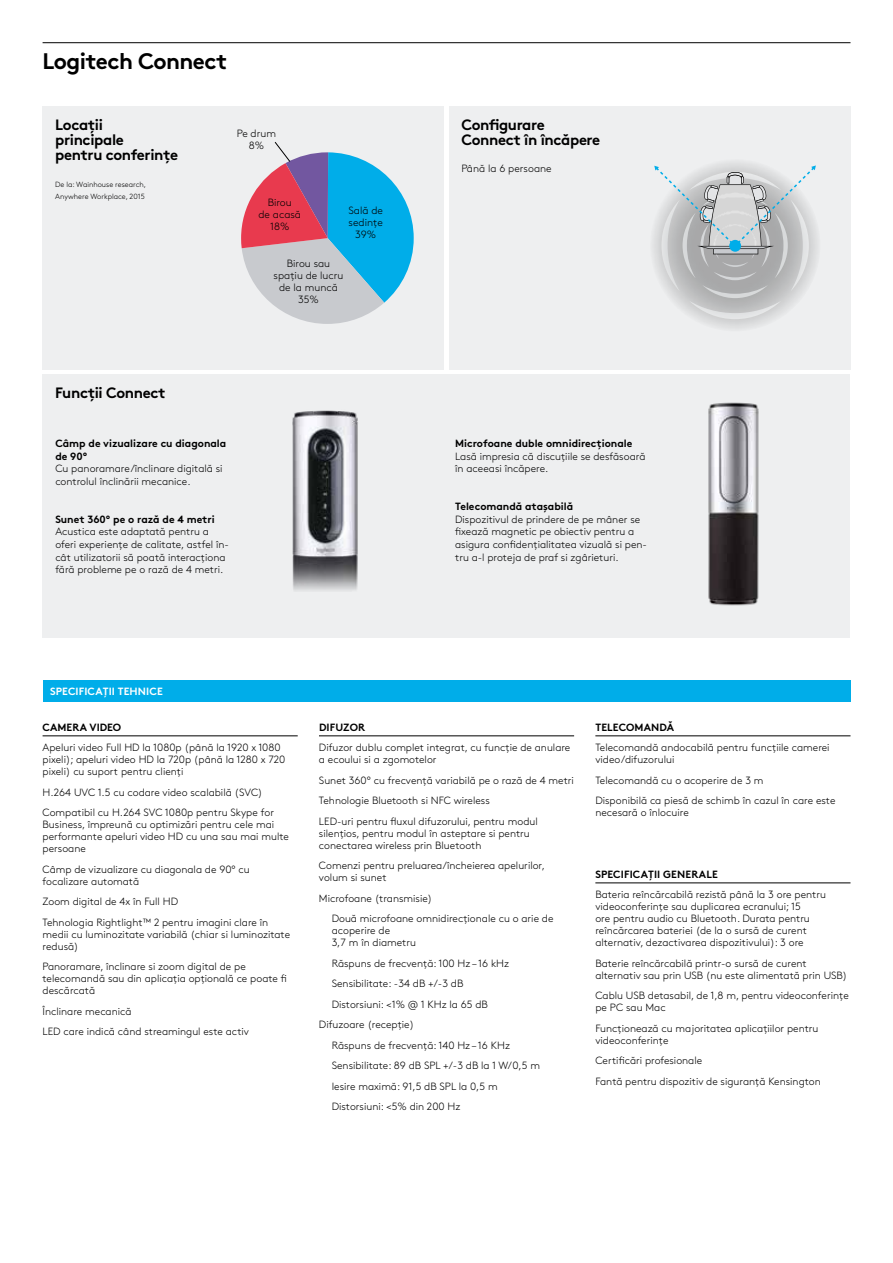
<style>
.page{position:relative;width:893px;height:1263px;background:#fff}
.page>*{position:absolute;margin:0;border:0;box-sizing:border-box;transform-origin:0 0}
.t1{font:700 22.5px "Brown Pro";letter-spacing:-.025em;color:#000}
.t2{font:700 15px/15px "Brown Pro";letter-spacing:-.025em;color:#000}
.t3{font:300 10.5px/12px "Brown Pro";color:#000}
.t4{font:700 10.5px/12.6px "Brown Pro";color:#000}
.t5{font:700 10.5px "Brown Pro";letter-spacing:.01em;color:#fff}
.t6{font:300 7.5px/12px "Brown Pro";color:#000}
</style>
<div class="page">
<hr style="left:43px;top:42px;width:807px;height:1px;background:#000">
<div style="left:43px;top:106px;width:401px;height:264px;background:#eeeff0"></div>
<div style="left:449px;top:106px;width:401px;height:264px;background:#eeeff0"></div>
<div style="left:43px;top:680px;width:807px;height:22px;background:#00ade9"></div>
<hr style="left:43px;top:736px;width:255px;height:1px;background:#000">
<hr style="left:319px;top:736px;width:255px;height:1px;background:#000">
<hr style="left:595px;top:736px;width:255px;height:1px;background:#000">
<hr style="left:595px;top:883px;width:255px;height:1px;background:#000">
<div style="left:43px;top:374px;width:807px;height:264px;background:#eeeff0"></div>
<img style="left:292px;top:410px;width:66px;height:181px">
<svg style="left:241px;top:142px;width:173px;height:182px"></svg>
<img style="left:708px;top:402px;width:51px;height:204px">
<svg style="left:649px;top:159px;width:172px;height:173px"></svg>
<img style="left:722px;top:262px;width:27px;height:5px">
<img style="left:761px;top:259px;width:9px;height:8px">
<img style="left:700px;top:259px;width:9px;height:8px">
<img style="left:713px;top:272px;width:44px;height:8px">
<img style="left:775px;top:259px;width:13px;height:19px">
<img style="left:682px;top:259px;width:14px;height:19px">
<img style="left:702px;top:285px;width:66px;height:13px">
<img style="left:790px;top:259px;width:19px;height:32px">
<img style="left:661px;top:259px;width:19px;height:32px">
<img style="left:689px;top:301px;width:92px;height:18px">
<svg style="left:654px;top:165px;width:162px;height:94px"></svg>
<h1 class="t1" style="left:42px;top:42px;width:186px">Logitech Connect</h1>
<h2 class="t2" style="left:55px;top:116px;width:124px">Locaţii<br>principale<br>pentru conferinţe</h2>
<p class="t6" style="left:55px;top:178px;width:92px">De la: Wainhouse research,<br>Anywhere Workplace, 2015</p>
<p class="t3" style="left:237px;top:127px;width:41px;text-align:center">Pe drum<br>8%</p>
<p class="t3" style="left:259px;top:196px;width:44px;text-align:center">Birou<br>de acasă<br>18%</p>
<p class="t3" style="left:348px;top:203px;width:36px;text-align:center">Sală de şedinţe<br>39%</p>
<p class="t3" style="left:274px;top:256px;width:71px;text-align:center">Birou sau spaţiu de lucru de la muncă<br>35%</p>
<h2 class="t2" style="left:55px;top:384px;width:112px">Funcţii Connect</h2>
<p class="t4" style="left:55px;top:436px;width:173px">Câmp de vizualizare cu diagonala de 90°</p>
<p class="t3" style="left:55px;top:462px;width:169px;line-height:12.6px">Cu panoramare/înclinare digitală şi controlul înclinării mecanice.</p>
<p class="t4" style="left:55px;top:512px;width:161px">Sunet 360° pe o rază de 4 metri</p>
<p class="t3" style="left:55px;top:525px;width:175px;line-height:12.6px">Acustica este adaptată pentru a oferi experienţe de calitate, astfel în&shy;cât utilizatorii să poată interacţiona fără probleme pe o rază de 4 metri.</p>
<h2 class="t2" style="left:461px;top:116px;width:140px">Configurare<br>Connect în încăpere</h2>
<p class="t3" style="left:461px;top:162px;width:92px">Până la 6 persoane</p>
<p class="t4" style="left:455px;top:436px;width:179px">Microfoane duble omnidirecţionale</p>
<p class="t3" style="left:455px;top:449px;width:192px;line-height:12.6px">Lasă impresia că discuţiile se desfăşoară în aceeaşi încăpere.</p>
<p class="t4" style="left:455px;top:499px;width:120px">Telecomandă ataşabilă</p>
<p class="t3" style="left:455px;top:512px;width:193px;line-height:12.6px">Dispozitivul de prindere de pe mâner se fixează magnetic pe obiectiv pentru a asigura confidenţialitatea vizuală şi pen&shy;tru a-l proteja de praf şi zgârieturi.</p>
<p class="t5" style="left:50px;top:683px;width:114px">SPECIFICAŢII TEHNICE</p>
<p class="t4" style="left:43px;top:720px;width:80px">CAMERA VIDEO</p>
<p class="t3" style="left:43px;top:741px;width:244px">Apeluri video Full HD la 1080p (până la 1920 x 1080 pixeli); apeluri video HD la 720p (până la 1280 x 720 pixeli) cu suport pentru clienţi</p>
<p class="t3" style="left:43px;top:781px;width:233px;line-height:20.5px">H.264 UVC 1.5 cu codare video scalabilă (SVC)<br>Compatibil cu H.264 SVC 1080p pentru Skype for</p>
<p class="t3" style="left:43px;top:818px;width:248px">Business, împreună cu optimizări pentru cele mai performante apeluri video HD cu una sau mai multe persoane</p>
<p class="t3" style="left:43px;top:862px;width:209px">Câmp de vizualizare cu diagonala de 90° cu focalizare automată</p>
<p class="t3" style="left:43px;top:891px;width:227px;line-height:20.5px">Zoom digital de 4x în Full HD<br>Tehnologia Rightlight™ 2 pentru imagini clare în</p>
<p class="t3" style="left:43px;top:927px;width:249px">medii cu luminozitate variabilă (chiar şi luminozitate redusă)</p>
<p class="t3" style="left:43px;top:960px;width:246px">Panoramare, înclinare şi zoom digital de pe telecomandă sau din aplicaţia opţională ce poate fi descărcată</p>
<p class="t3" style="left:43px;top:1000px;width:208px;line-height:20.5px">Înclinare mecanică<br>LED care indică când streamingul este activ</p>
<p class="t4" style="left:319px;top:720px;width:48px">DIFUZOR</p>
<p class="t3" style="left:319px;top:741px;width:253px">Difuzor dublu complet integrat, cu funcţie de anulare a ecoului şi a zgomotelor</p>
<p class="t3" style="left:319px;top:769px;width:256px;line-height:20.5px">Sunet 360° cu frecvenţă variabilă pe o rază de 4 metri<br>Tehnologie Bluetooth şi NFC wireless<br>LED-uri pentru fluxul difuzorului, pentru modul</p>
<p class="t3" style="left:319px;top:826px;width:212px">silenţios, pentru modul în aşteptare şi pentru conectarea wireless prin Bluetooth</p>
<p class="t3" style="left:319px;top:859px;width:228px">Comenzi pentru preluarea/încheierea apelurilor, volum şi sunet</p>
<p class="t3" style="left:332px;top:887px;width:223px;line-height:20.5px;text-indent:-13px">Microfoane (transmisie)<br>Două microfoane omnidirecţionale cu o arie de</p>
<p class="t3" style="left:332px;top:924px;width:86px">acoperire de<br>3,7 m în diametru</p>
<p class="t3" style="left:332px;top:956px;width:179px">Răspuns de frecvenţă: 100 Hz – 16 kHz</p>
<p class="t3" style="left:332px;top:977px;width:133px">Sensibilitate: -34 dB +/-3 dB</p>
<p class="t3" style="left:332px;top:997px;width:158px">Distorsiuni: &lt;1% @ 1 KHz la 65 dB</p>
<p class="t3" style="left:319px;top:1018px;width:97px">Difuzoare (recepţie)</p>
<p class="t3" style="left:332px;top:1038px;width:180px">Răspuns de frecvenţă: 140 Hz – 16 KHz</p>
<p class="t3" style="left:332px;top:1059px;width:210px">Sensibilitate: 89 dB SPL +/-3 dB la 1 W/0,5 m</p>
<p class="t3" style="left:332px;top:1079px;width:167px">Ieşire maximă: 91,5 dB SPL la 0,5 m</p>
<p class="t3" style="left:332px;top:1100px;width:130px">Distorsiuni: &lt;5% din 200 Hz</p>
<p class="t4" style="left:595px;top:720px;width:80px">TELECOMANDĂ</p>
<p class="t3" style="left:595px;top:741px;width:236px">Telecomandă andocabilă pentru funcţiile camerei video/difuzorului</p>
<p class="t3" style="left:595px;top:769px;width:242px;line-height:20.5px">Telecomandă cu o acoperire de 3 m<br>Disponibilă ca piesă de schimb în cazul în care este</p>
<p class="t3" style="left:595px;top:806px;width:95px">necesară o înlocuire</p>
<p class="t4" style="left:595px;top:867px;width:124px">SPECIFICAŢII GENERALE</p>
<p class="t3" style="left:595px;top:888px;width:232px">Bateria reîncărcabilă rezistă până la 3 ore pentru videoconferinţe sau duplicarea ecranului; 15<br>ore pentru audio cu Bluetooth. Durata pentru reîncărcarea bateriei (de la o sursă de curent alternativ, dezactivarea dispozitivului): 3 ore</p>
<p class="t3" style="left:595px;top:956px;width:253px">Baterie reîncărcabilă printr-o sursă de curent alternativ sau prin USB (nu este alimentată prin USB)</p>
<p class="t3" style="left:595px;top:989px;width:255px">Cablu USB detașabil, de 1,8 m, pentru videoconferinţe pe PC sau Mac</p>
<p class="t3" style="left:595px;top:1021px;width:225px">Funcţionează cu majoritatea aplicaţiilor pentru videoconferinţe</p>
<p class="t3" style="left:595px;top:1050px;width:227px;line-height:20.5px">Certificări profesionale<br>Fantă pentru dispozitiv de siguranţă Kensington</p>
</div>
